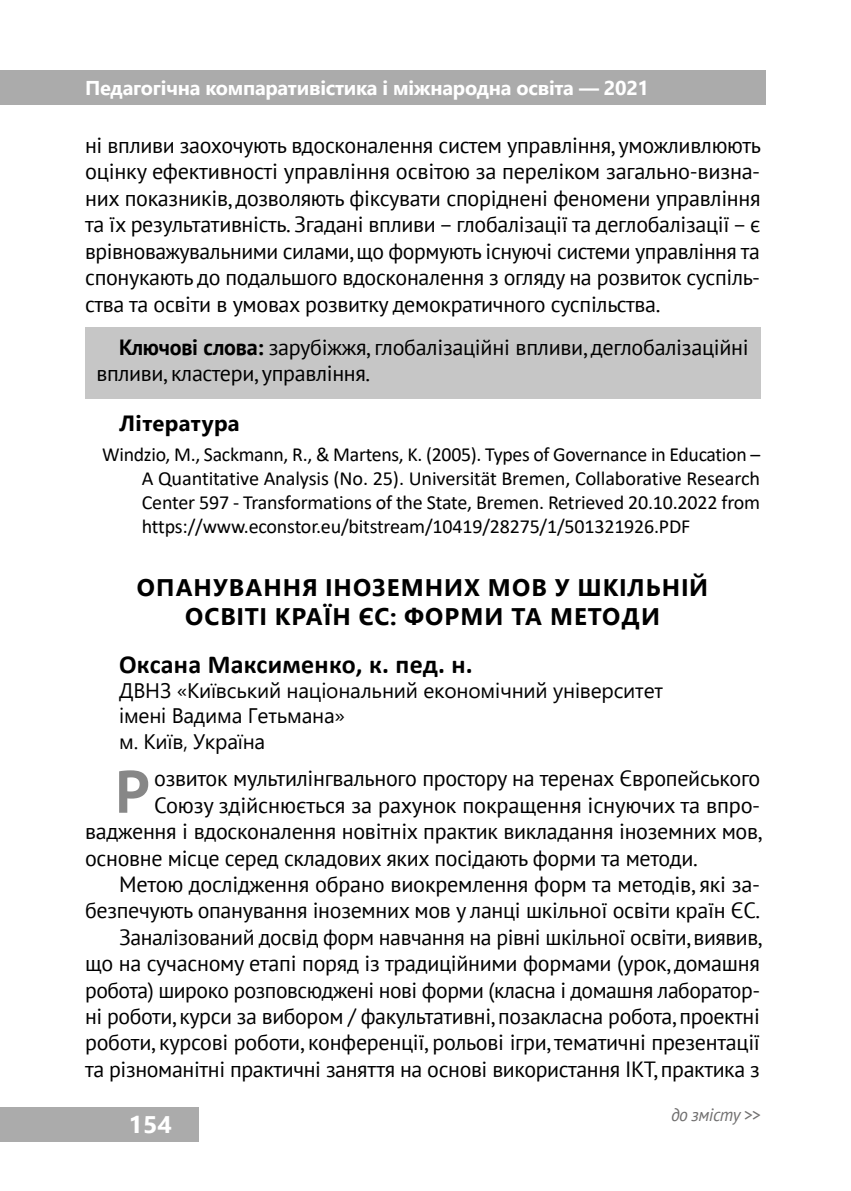
<style>
.page{position:relative;width:851px;height:1191px;background:#fff}
.page>*{position:absolute;margin:0;border:0;box-sizing:border-box;transform-origin:0 0}
.t1{font:700 59.8px "PT Sans";color:#878787}
.t2{font:700 26px "Calibri";letter-spacing:.01em;color:#000}
.t3{font:700 24px/28.8px "Segoe UI";letter-spacing:.045em;color:#000;text-align:center}
.t4{font:700 24px "Segoe UI";color:#fff;scale:1.05 1}
.t5{font:22px/26.4px "PT Sans";letter-spacing:-.015em;color:#000;text-align:justify}
.t6{font:700 22px "Segoe UI";letter-spacing:.02em;color:#000}
.t7{font:21px/25.2px "Segoe UI";letter-spacing:-.01em;color:#000}
.t8{font:20px/24px "Calibri";letter-spacing:-.01em;color:#000;text-align:justify}
.t9{font:700 20px "Segoe UI";letter-spacing:-.015em;color:#fff}
.t10{font:italic 18px "PT Sans";letter-spacing:-.025em;color:#706f6f}
.s1{font-weight:700}
</style>
<div class="page">
<div style="left:0;top:71px;width:765px;height:34px;background:#ababab"></div>
<div style="left:0;top:1107px;width:198px;height:34px;background:#ababab"></div>
<div style="left:85px;top:327px;width:675px;height:71px;background:#c6c6c6"></div>
<p class="t9" style="left:85px;top:69px;width:565px">Педагогічна компаративістика і міжнародна освіта — 2021</p>
<p class="t5" style="left:85px;top:132px;width:677px">ні впливи заохочують вдосконалення систем управління, уможливлюють оцінку ефективності управління освітою за переліком загально-визна&shy;них показників, дозволяють фіксувати споріднені феномени управління та їх результативність. Згадані впливи – глобалізації та деглобалізації – є врівноважувальними силами, що формують існуючі системи управління та спонукають до подальшого вдосконалення з огляду на розвиток суспіль&shy;ства та освіти в умовах розвитку демократичного суспільства.</p>
<p class="t5" style="left:96px;top:333px;width:653px;text-indent:23px"><span class="s1">Ключові слова:</span> зарубіжжя, глобалізаційні впливи, деглобалізаційні впливи, кластери, управління.</p>
<p class="t6" style="left:119px;top:403px;width:122px">Література</p>
<p class="t8" style="left:142px;top:442px;width:620px;text-indent:-40px">Windzio, M., Sackmann, R., &amp; Martens, K. (2005). Types of Governance in Education – A Quantitative Analysis (No. 25). Universität Bremen, Collaborative Research Center 597 - Transformations of the State, Bremen. Retrieved 20.10.2022 from https://www.econstor.eu/bitstream/10419/28275/1/501321926.PDF</p>
<p class="t3" style="left:137px;top:571px;width:572px">ОПАНУВАННЯ ІНОЗЕМНИХ МОВ У ШКІЛЬНІЙ<br>ОСВІТІ КРАЇН ЄС: ФОРМИ ТА МЕТОДИ</p>
<p class="t2" style="left:119px;top:646px;width:355px">Оксана Максименко, к. пед. н.</p>
<p class="t7" style="left:119px;top:676px;width:545px">ДВНЗ «Київський національний економічний університет імені Вадима Гетьмана»<br>м. Київ, Україна</p>
<h1 class="t1" style="left:115px;top:752px;width:36px">Р</h1>
<p class="t5" style="left:154px;top:765px;width:607px">озвиток мультилінгвального простору на теренах Європейського</p>
<p class="t5" style="left:154px;top:791px;width:607px">Союзу здійснюється за рахунок покращення існуючих та впро-</p>
<p class="t5" style="left:85px;top:817px;width:678px">вадження і вдосконалення новітніх практик викладання іноземних мов,</p>
<p class="t5" style="left:85px;top:844px;width:614px">основне місце серед складових яких посідають форми та методи.</p>
<p class="t5" style="left:119px;top:870px;width:642px">Метою дослідження обрано виокремлення форм та методів, які за-</p>
<p class="t5" style="left:85px;top:897px;width:676px">безпечують опанування іноземних мов у ланці шкільної освіти країн ЄС.</p>
<p class="t5" style="left:119px;top:923px;width:644px">Заналізований досвід форм навчання на рівні шкільної освіти, виявив,</p>
<p class="t5" style="left:85px;top:949px;width:676px">що на сучасному етапі поряд із традиційними формами (урок, домашня</p>
<p class="t5" style="left:85px;top:976px;width:676px">робота) широко розповсюджені нові форми (класна і домашня лаборатор-</p>
<p class="t5" style="left:85px;top:1002px;width:676px">ні роботи, курси за вибором / факультативні, позакласна робота, проектні</p>
<p class="t5" style="left:85px;top:1029px;width:676px">роботи, курсові роботи, конференції, рольові ігри, тематичні презентації</p>
<p class="t5" style="left:85px;top:1055px;width:676px">та різноманітні практичні заняття на основі використання ІКТ, практика з</p>
<p class="t10" style="left:671px;top:1103px;width:91px">до змісту &gt;&gt;</p>
<p class="t4" style="left:128px;top:1101px;width:43px">154</p>
</div>
